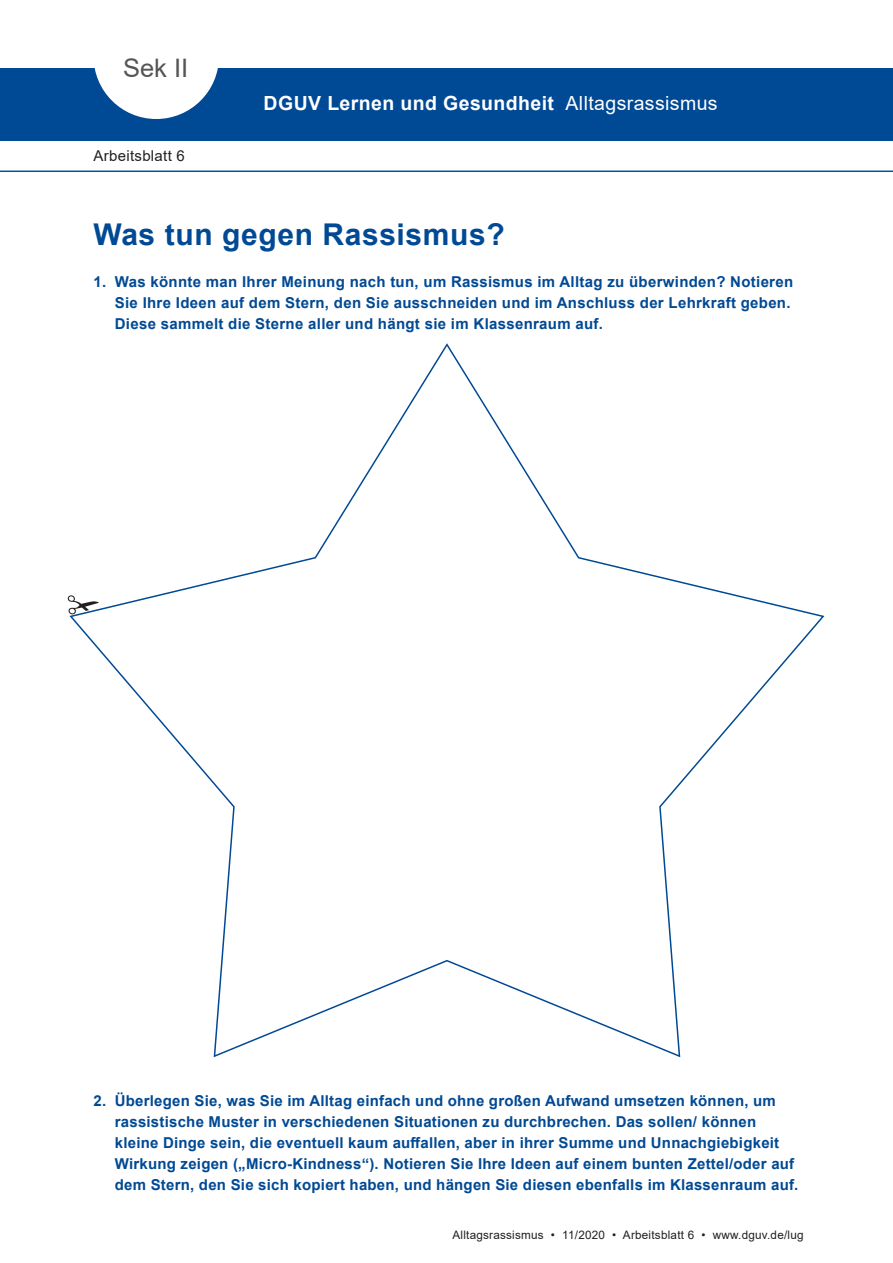
<style>
.page{position:relative;width:893px;height:1263px;background:#fff}
.page>*{position:absolute;margin:0;border:0;box-sizing:border-box;transform-origin:0 0}
.Ueberschrift{font:700 30px "Arial";letter-spacing:.02em;color:#004994}
.head{font:25.5px "Arial";color:#555}
.t1{font:700 19.5px "Arial";letter-spacing:.02em;color:#fff}
.t2{font:19.5px "Arial";letter-spacing:.02em;color:#fff}
.Fliesstext_Aufzaehlu{font:700 15px/21px "Arial";letter-spacing:.015em;color:#004994}
.t3{font:15px "Arial";letter-spacing:.02em;color:#231f20}
.fusszeile{font:11.7px "Arial";letter-spacing:.02em;color:#231f20}
</style>
<div class="page">
<div style="left:0;top:68px;width:893px;height:72px;background:#004994"></div>
<svg style="left:94px;top:68px;width:124px;height:51px"></svg>
<hr style="left:0;top:171px;width:893px;height:1px;background:#01519b">
<svg style="left:69px;top:343px;width:756px;height:715px"></svg>
<svg style="left:68px;top:595px;width:31px;height:19px"></svg>
<p class="head" style="left:123px;top:50px;width:67px">Sek II</p>
<p class="t3" style="left:94px;top:145px;width:93px">Arbeitsblatt 6</p>
<p class="t1" style="left:264px;top:89px;width:292px">DGUV Lernen und Gesundheit</p>
<p class="t2" style="left:566px;top:90px;width:154px">Alltagsrassismus</p>
<p class="Ueberschrift" style="left:94px;top:213px;width:413px">Was tun gegen Rassismus?</p>
<p class="Fliesstext_Aufzaehlu" style="left:115px;top:271px;width:680px;text-indent:-21px">1. Was könnte man Ihrer Meinung nach tun, um Rassismus im Alltag zu überwinden? Notieren<br>Sie Ihre Ideen auf dem Stern, den Sie ausschneiden und im Anschluss der Lehrkraft geben.<br>Diese sammelt die Sterne aller und hängt sie im Klassenraum auf.</p>
<p class="Fliesstext_Aufzaehlu" style="left:115px;top:1090px;width:685px;text-indent:-21px">2. Überlegen Sie, was Sie im Alltag einfach und ohne großen Aufwand umsetzen können, um rassistische Muster in verschiedenen Situationen zu durchbrechen. Das sollen/ können kleine Dinge sein, die eventuell kaum auffallen, aber in ihrer Summe und Unnachgiebigkeit Wirkung zeigen („Micro-Kindness“). Notieren Sie Ihre Ideen auf einem bunten Zettel/oder auf dem Stern, den Sie sich kopiert haben, und hängen Sie diesen ebenfalls im Klassenraum auf.</p>
<p class="fusszeile" style="left:452px;top:1227px;width:353px">Alltagsrassismus • 11/2020 • Arbeitsblatt 6 • www.dguv.de/lug</p>
</div>
